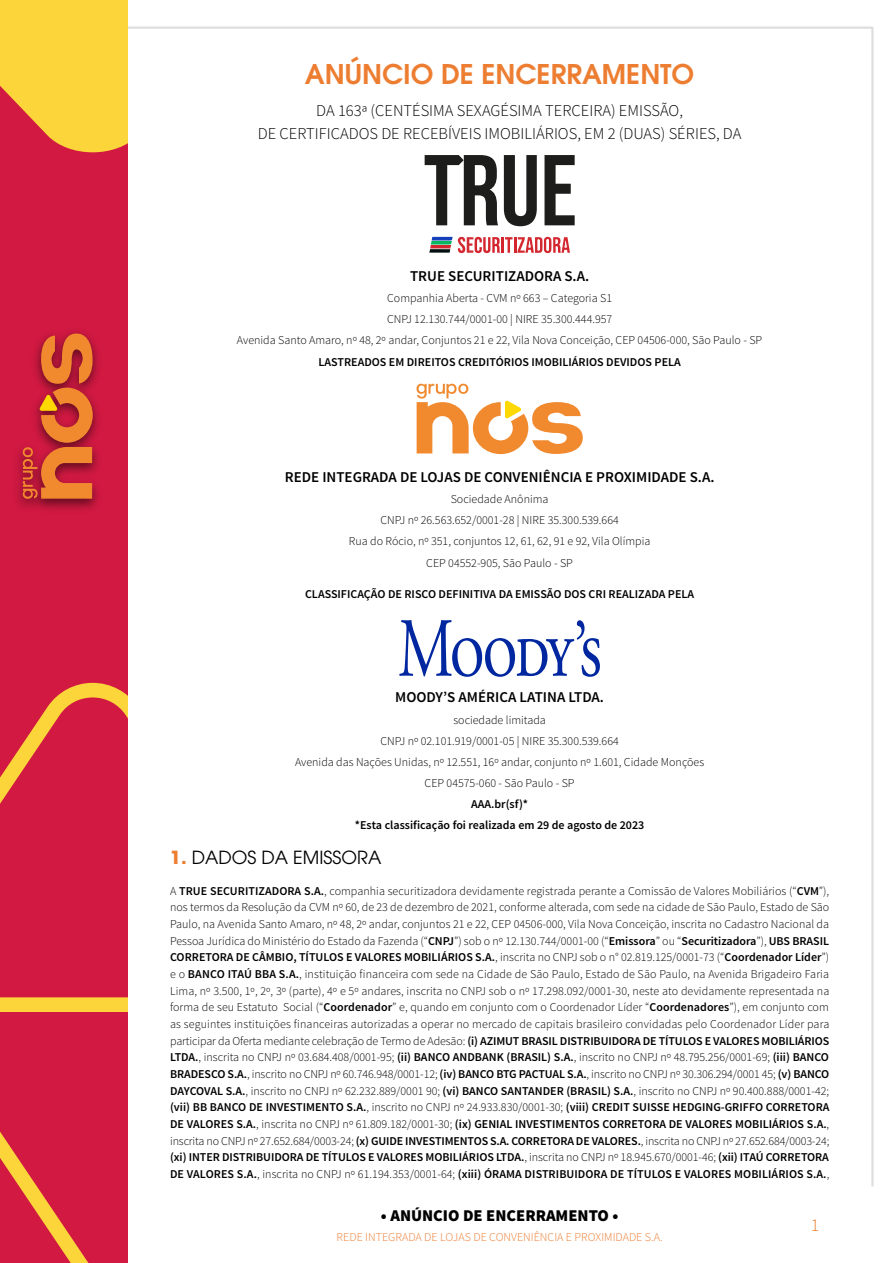
<style>
.page{position:relative;width:893px;height:1263px;background:#fff}
.page>*{position:absolute;margin:0;border:0;box-sizing:border-box;transform-origin:0 0}
.t1{font:600 27px "ITC Avant Garde Pro";color:#ed7d31}
.t2{font:18px "ITC Avant Garde Pro";color:#000}
.t3{font:300 18px "Source Sans Pro";color:#ed7d31}
.t4{font:300 16.5px/23.2px "Source Sans Pro";color:#000;text-align:center}
.t5{font:900 16.5px "Source Sans Pro";color:#000}
.t6{font:600 15px "Source Sans Pro";color:#000}
.t7{font:300 12px/16.6px "Source Sans Pro";color:#000;text-align:center}
.t8{font:600 12px/16.6px "Source Sans Pro";color:#000;text-align:center}
.t9{font:300 12px "Source Sans Pro";color:#ed7d31}
.s1{font-weight:700;color:#ed7d31}
.s2{font-weight:600}
.s3{font-weight:300}
</style>
<div class="page">
<hr style="left:871px;top:27px;width:3px;height:1159px;background:#ccc">
<hr style="left:60px;top:27px;width:812px;height:2px;background:#ccc">
<div style="left:0;top:0;width:128px;height:1263px;background:#d11942"></div>
<svg style="left:0;top:683px;width:128px;height:329px"></svg>
<svg style="left:0;top:1132px;width:89px;height:131px"></svg>
<svg style="left:0;top:0;width:128px;height:152px;background:#f6be3a"></svg>
<img style="left:17px;top:332px;width:81px;height:177px">
<svg style="left:23px;top:333px;width:70px;height:166px"></svg>
<svg style="left:429px;top:237px;width:141px;height:16px"></svg>
<svg style="left:425px;top:155px;width:73px;height:70px"></svg>
<svg style="left:504px;top:155px;width:33px;height:71px"></svg>
<svg style="left:544px;top:155px;width:31px;height:70px"></svg>
<svg style="left:416px;top:384px;width:167px;height:70px"></svg>
<svg style="left:399px;top:620px;width:201px;height:57px"></svg>
<h2 class="t1" style="left:305px;top:56px;width:391px">ANÚNCIO DE ENCERRAMENTO</h2>
<h4 class="t4" style="left:258px;top:99px;width:485px">DA 163ª (CENTÉSIMA SEXAGÉSIMA TERCEIRA) EMISSÃO,<br>DE CERTIFICADOS DE RECEBÍVEIS IMOBILIÁRIOS, EM 2 (DUAS) SÉRIES, DA</h4>
<h5 class="t6" style="left:410px;top:266px;width:181px">TRUE SECURITIZADORA S.A.</h5>
<p class="t7" style="left:237px;top:287px;width:527px;line-height:21.1px">Companhia Aberta - CVM nº 663 – Categoria S1<br>CNPJ 12.130.744/0001-00 | NIRE 35.300.444.957<br>Avenida Santo Amaro, nº 48, 2º andar, Conjuntos 21 e 22, Vila Nova Conceição, CEP 04506-000, São Paulo - SP</p>
<h6 class="t8" style="left:318px;top:354px;width:364px">LASTREADOS EM DIREITOS CREDITÓRIOS IMOBILIÁRIOS DEVIDOS PELA</h6>
<h5 class="t6" style="left:285px;top:467px;width:431px">REDE INTEGRADA DE LOJAS DE CONVENIÊNCIA E PROXIMIDADE S.A.</h5>
<p class="t7" style="left:349px;top:489px;width:303px;line-height:21.1px">Sociedade Anônima<br>CNPJ nº 26.563.652/0001-28 | NIRE 35.300.539.664<br>Rua do Rócio, nº 351, conjuntos 12, 61, 62, 91 e 92, Vila Olímpia CEP 04552-905, São Paulo - SP</p>
<h6 class="t8" style="left:305px;top:586px;width:391px">CLASSIFICAÇÃO DE RISCO DEFINITIVA DA EMISSÃO DOS CRI REALIZADA PELA</h6>
<h5 class="t6" style="left:395px;top:688px;width:210px">MOODY’S AMÉRICA LATINA LTDA.</h5>
<p class="t7" style="left:295px;top:709px;width:411px;line-height:21.1px">sociedade limitada<br>CNPJ nº 02.101.919/0001-05 | NIRE 35.300.539.664<br>Avenida das Nações Unidas, nº 12.551, 16º andar, conjunto nº 1.601, Cidade Monções CEP 04575-060 - São Paulo - SP</p>
<h6 class="t8" style="left:355px;top:794px;width:291px;line-height:21.1px">AAA.br(sf)*<br>*Esta classificação foi realizada em 29 de agosto de 2023</h6>
<h4 class="t2" style="left:170px;top:847px;width:213px"><span class="s1">1.</span> DADOS DA EMISSORA</h4>
<p class="t7" style="left:170px;top:882px;width:661px;text-align:justify">A <span class="s2">TRUE SECURITIZADORA S.A.</span>, companhia securitizadora devidamente registrada perante a Comissão de Valores Mobiliários (“<span class="s2">CVM</span>”), nos termos da Resolução da CVM nº 60, de 23 de dezembro de 2021, conforme alterada, com sede na cidade de São Paulo, Estado de São Paulo, na Avenida Santo Amaro, nº 48, 2º andar, conjuntos 21 e 22, CEP 04506-000, Vila Nova Conceição, inscrita no Cadastro Nacional da Pessoa Jurídica do Ministério do Estado da Fazenda (“<span class="s2">CNPJ</span>”) sob o nº 12.130.744/0001-00 (“<span class="s2">Emissora</span>” ou “<span class="s2">Securitizadora</span>”), <span class="s2">UBS BRASIL CORRETORA DE CÂMBIO, TÍTULOS E VALORES MOBILIÁRIOS S.A.</span>, inscrita no CNPJ sob o n° 02.819.125/0001-73 (“<span class="s2">Coordenador Líder</span>”) e o <span class="s2">BANCO ITAÚ BBA S.A.</span>, instituição financeira com sede na Cidade de São Paulo, Estado de São Paulo, na Avenida Brigadeiro Faria Lima, nº 3.500, 1º, 2º, 3º (parte), 4º e 5º andares, inscrita no CNPJ sob o nº 17.298.092/0001-30, neste ato devidamente representada na forma de seu Estatuto Social (“<span class="s2">Coordenador</span>” e, quando em conjunto com o Coordenador Líder “<span class="s2">Coordenadores</span>”), em conjunto com as seguintes instituições financeiras autorizadas a operar no mercado de capitais brasileiro convidadas pelo Coordenador Líder para participar da Oferta mediante celebração de Termo de Adesão: <span class="s2">(i) AZIMUT BRASIL DISTRIBUIDORA DE TÍTULOS E VALORES MOBILIÁRIOS LTDA.</span>, inscrita no CNPJ nº 03.684.408/0001-95; <span class="s2">(ii) BANCO ANDBANK (BRASIL) S.A.</span>, inscrito no CNPJ nº 48.795.256/0001-69; <span class="s2">(iii) BANCO BRADESCO S.A.</span>, inscrito no CNPJ nº 60.746.948/0001-12; <span class="s2">(iv) BANCO BTG PACTUAL S.A.</span>, inscrito no CNPJ nº 30.306.294/0001 45; <span class="s2">(v) BANCO DAYCOVAL S.A.</span>, inscrito no CNPJ nº 62.232.889/0001 90; <span class="s2">(vi) BANCO SANTANDER (BRASIL) S.A.</span>, inscrito no CNPJ nº 90.400.888/0001-42;</p>
<p class="t8" style="left:170px;top:1099px;width:661px;text-align:justify">(vii) BB BANCO DE INVESTIMENTO S.A.<span class="s3">, inscrito no CNPJ nº 24.933.830/0001-30;</span> (viii) CREDIT SUISSE HEDGING-GRIFFO CORRETORA DE VALORES S.A.<span class="s3">, inscrita no CNPJ nº 61.809.182/0001-30;</span> (ix) GENIAL INVESTIMENTOS CORRETORA DE VALORES MOBILIÁRIOS S.A.<span class="s3">, inscrita no CNPJ nº 27.652.684/0003-24;</span> (x) GUIDE INVESTIMENTOS S.A. CORRETORA DE VALORES.<span class="s3">, inscrita no CNPJ nº 27.652.684/0003-24;</span></p>
<p class="t8" style="left:170px;top:1149px;width:661px;text-align:left">(xi) INTER DISTRIBUIDORA DE TÍTULOS E VALORES MOBILIÁRIOS LTDA.<span class="s3">, inscrita no CNPJ nº 18.945.670/0001-46;</span> (xii) ITAÚ CORRETORA<br>DE VALORES S.A.<span class="s3">, inscrita no CNPJ nº 61.194.353/0001-64;</span> (xiii) ÓRAMA DISTRIBUIDORA DE TÍTULOS E VALORES MOBILIÁRIOS S.A.<span class="s3">,</span></p>
<h3 class="t5" style="left:381px;top:1205px;width:239px">• ANÚNCIO DE ENCERRAMENTO •</h3>
<p class="t9" style="left:337px;top:1229px;width:328px">REDE INTEGRADA DE LOJAS DE CONVENIÊNCIA E PROXIMIDADE S.A.</p>
<h2 class="t3" style="left:811px;top:1214px;width:10px">1</h2>
</div>
